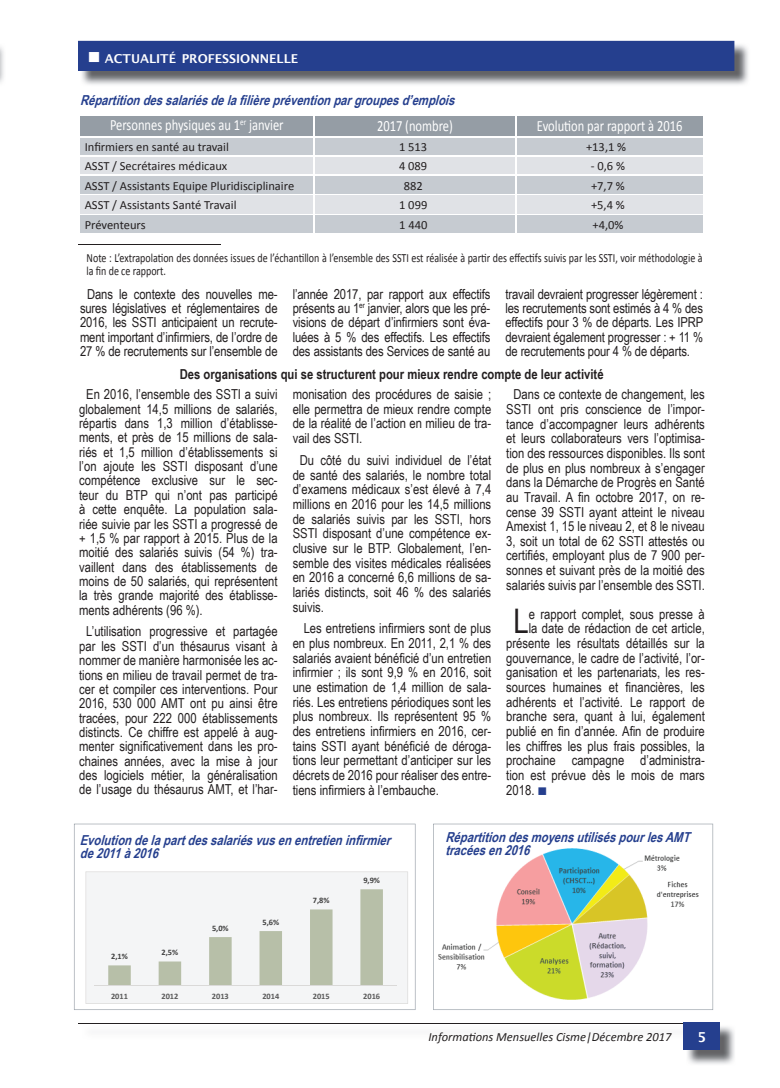
<style>
.page{position:relative;width:780px;height:1088px;background:#fff}
.page>*{position:absolute;margin:0;border:0;box-sizing:border-box;transform-origin:0 0}
.t1{font:33.88px "Arial Narrow";color:#231f20}
.t2{font:15.62px "Calibri";color:#fff;scale:.8 1}
.t3{font:13.75px/14.4px "Arial Narrow";color:#231f20;text-align:justify}
.t4{font:italic 700 13.75px/12.5px "Arial Narrow";color:#253f8e}
.t5{font:700 13.75px "Arial Narrow";color:#231f20}
.t6{font:600 13.75px "Lucida Sans";color:#fff}
.t7{font:12.5px "Calibri";color:#231f20}
.t8{font:12.5px/12.5px "Calibri";color:#231f20;scale:.8 1}
.t9{font:italic 12.5px "Calibri";color:#231f20}
.t10{font:600 12.25px "Lucida Sans";color:#fff}
.t11{font:700 8.38px "Calibri";color:#404040}
.t12{font:700 8.38px "Calibri";color:#595959}
.s1{color:#253f8e}
</style>
<div class="page">
<hr style="left:79px;top:1023px;width:605px;height:1px;background:#231f20">
<img style="left:687px;top:1026px;width:48px;height:38px">
<div style="left:684px;top:1023px;width:36px;height:27px;background:#253f8e"></div>
<img style="left:0;top:47px;width:4px;height:36px">
<img style="left:81px;top:43px;width:667px;height:42px">
<svg style="left:80px;top:116px;width:623px;height:117px;background:#c9ced3"></svg>
<hr style="left:79px;top:244px;width:142px;height:1px;background:#231f20">
<svg style="left:74px;top:824px;width:341px;height:186px;fill:#f4f5f6"></svg>
<svg style="left:433px;top:824px;width:280px;height:186px"></svg>
<div style="left:78px;top:41px;width:656px;height:30px;background:#253f8e"></div>
<p class="t10" style="left:105px;top:51px;width:195px">ACTUALITÉ PROFESSIONNELLE</p>
<p class="t4" style="left:80px;top:93px;width:381px">Répartitiondessalariésdelafilièrepréventionpargroupesd’emplois</p>
<p class="t2" style="left:110px;top:114px;width:218px">Personnes physiques au 1<sup>er</sup> janvier</p>
<p class="t2" style="left:377px;top:115px;width:96px">2017 (nombre)</p>
<p class="t2" style="left:537px;top:115px;width:183px">Evolution par rapport à 2016</p>
<p class="t7" style="left:85px;top:138px;width:146px">Infirmiers en santé au travail</p>
<p class="t7" style="left:399px;top:138px;width:30px">1 513</p>
<p class="t7" style="left:586px;top:138px;width:42px">+13,1 %</p>
<p class="t7" style="left:85px;top:158px;width:144px">ASST / Secrétaires médicaux</p>
<p class="t7" style="left:399px;top:158px;width:30px">4 089</p>
<p class="t7" style="left:590px;top:158px;width:36px">- 0,6 %</p>
<p class="t7" style="left:85px;top:177px;width:211px">ASST / Assistants Equipe Pluridisciplinaire</p>
<p class="t7" style="left:403px;top:177px;width:21px">882</p>
<p class="t7" style="left:591px;top:177px;width:35px">+7,7 %</p>
<p class="t7" style="left:85px;top:196px;width:153px">ASST / Assistants Santé Travail</p>
<p class="t7" style="left:399px;top:196px;width:30px">1 099</p>
<p class="t7" style="left:591px;top:196px;width:35px">+5,4 %</p>
<p class="t7" style="left:85px;top:216px;width:62px">Préventeurs</p>
<p class="t7" style="left:399px;top:216px;width:30px">1 440</p>
<p class="t7" style="left:592px;top:216px;width:32px">+4,0%</p>
<p class="t8" style="left:87px;top:251px;width:771px">Note : L’extrapolation des données issues de l’échantillon à l’ensemble des SSTI est réalisée à partir des effectifs suivis par les SSTI, voir méthodologie à la fin de ce rapport.</p>
<p class="t3" style="left:80px;top:286px;width:199px;text-align:center">Dans le contexte des nouvelles me&shy;sures législatives et réglementaires de 2016, les SSTI anticipaient un recrute&shy;ment important d’infirmiers, de l’ordre de 27 % de recrutements sur l’ensemble de</p>
<p class="t3" style="left:293px;top:286px;width:199px">l’année 2017, par rapport aux effectifs présents au 1<sup>er</sup> janvier, alors que les pré&shy;visions de départ d’infirmiers sont éva&shy;luées à 5 % des effectifs. Les effectifs des assistants des Services de santé au</p>
<p class="t3" style="left:505px;top:286px;width:199px">travail devraient progresser légèrement : les recrutements sont estimés à 4 % des effectifs pour 3 % de départs. Les IPRP devraient également progresser : + 11 % de recrutements pour 4 % de départs.</p>
<p class="t5" style="left:180px;top:363px;width:425px">Des organisations qui se structurent pour mieux rendre compte de leur activité</p>
<p class="t3" style="left:79px;top:387px;width:200px;text-indent:7px">En 2016, l’ensemble des SSTI a suivi globalement 14,5 millions de salariés, répartis dans 1,3 million d’établisse&shy;ments, et près de 15 millions de sala&shy;riés et 1,5 million d’établissements si l’on ajoute les SSTI disposant d’une compétence exclusive sur le sec&shy;teur du BTP qui n’ont pas participé à cette enquête. La population sala&shy;riée suivie par les SSTI a progressé de + 1,5 % par rapport à 2015. Plus de la moitié des salariés suivis (54 %) tra&shy;vaillent dans des établissements de moins de 50 salariés, qui représentent la très grande majorité des établisse&shy;ments adhérents (96 %).</p>
<p class="t3" style="left:79px;top:624px;width:200px;text-align:center">L’utilisation progressive et partagée par les SSTI d’un thésaurus visant à nommer de manière harmonisée les ac&shy;tions en milieu de travail permet de tra&shy;cer et compiler ces interventions. Pour 2016, 530 000 AMT ont pu ainsi être tracées, pour 222 000 établissements distincts. Ce chiffre est appelé à aug&shy;menter significativement dans les pro&shy;chaines années, avec la mise à jour des logiciels métier, la généralisation de l’usage du thésaurus AMT, et l’har-</p>
<p class="t3" style="left:293px;top:386px;width:200px">monisation des procédures de saisie ; elle permettra de mieux rendre compte de la réalité de l’action en milieu de tra&shy;vail des SSTI.</p>
<p class="t3" style="left:293px;top:452px;width:200px;text-indent:7px">Du côté du suivi individuel de l’état de santé des salariés, le nombre total d’examens médicaux s’est élevé à 7,4 millions en 2016 pour les 14,5 millions de salariés suivis par les SSTI, hors SSTI disposant d’une compétence ex&shy;clusive sur le BTP. Globalement, l’en&shy;semble des visites médicales réalisées en 2016 a concerné 6,6 millions de sa&shy;lariés distincts, soit 46 % des salariés suivis.</p>
<p class="t3" style="left:293px;top:621px;width:200px;text-indent:11px">Les entretiens infirmiers sont de plus en plus nombreux. En 2011, 2,1 % des salariés avaient bénéficié d’un entretien infirmier ; ils sont 9,9 % en 2016, soit une estimation de 1,4 million de sala&shy;riés. Les entretiens périodiques sont les plus nombreux. Ils représentent 95 % des entretiens infirmiers en 2016, cer&shy;tains SSTI ayant bénéficié de déroga&shy;tions leur permettant d’anticiper sur les décrets de 2016 pour réaliser des entre&shy;tiens infirmiers à l’embauche.</p>
<p class="t3" style="left:506px;top:386px;width:200px;text-align:center">Dans ce contexte de changement, les SSTI ont pris conscience de l’impor&shy;tance d’accompagner leurs adhérents et leurs collaborateurs vers l’optimisa&shy;tion des ressources disponibles. Ils sont de plus en plus nombreux à s’engager dans la Démarche de Progrès en Santé au Travail. A fin octobre 2017, on re&shy;cense 39 SSTI ayant atteint le niveau Amexist 1, 15 le niveau 2, et 8 le niveau 3, soit un total de 62 SSTI attestés ou certifiés, employant plus de 7 900 per&shy;sonnes et suivant près de la moitié des salariés suivis par l’ensemble des SSTI.</p>
<h1 class="t1" style="left:513px;top:596px;width:17px">L</h1>
<p class="t3" style="left:528px;top:606px;width:177px">e rapport complet, sous presse à</p>
<p class="t3" style="left:528px;top:621px;width:177px">la date de rédaction de cet article,</p>
<p class="t3" style="left:506px;top:635px;width:200px">présente les résultats détaillés sur la</p>
<p class="t3" style="left:506px;top:650px;width:200px">gouvernance, le cadre de l’activité, l’or-</p>
<p class="t3" style="left:506px;top:665px;width:200px">ganisation et les partenariats, les res-</p>
<p class="t3" style="left:506px;top:679px;width:200px">sources humaines et financières, les</p>
<p class="t3" style="left:506px;top:694px;width:200px">adhérents et l’activité. Le rapport de</p>
<p class="t3" style="left:506px;top:709px;width:200px">branche sera, quant à lui, également</p>
<p class="t3" style="left:506px;top:723px;width:200px">publié en fin d’année. Afin de produire</p>
<p class="t3" style="left:506px;top:738px;width:200px">les chiffres les plus frais possibles, la</p>
<p class="t3" style="left:506px;top:753px;width:200px">prochaine campagne d’administra-</p>
<p class="t3" style="left:506px;top:767px;width:200px">tion est prévue dès le mois de mars</p>
<p class="t3" style="left:506px;top:782px;width:43px">2018. <span class="s1">■</span></p>
<p class="t4" style="left:80px;top:833px;width:317px">Evolutiondelapartdessalariésvusenentretieninfirmier de2011à2016</p>
<p class="t11" style="left:111px;top:950px;width:18px">2,1%</p>
<p class="t11" style="left:162px;top:946px;width:18px">2,5%</p>
<p class="t11" style="left:212px;top:922px;width:18px">5,0%</p>
<p class="t11" style="left:262px;top:916px;width:18px">5,6%</p>
<p class="t11" style="left:313px;top:894px;width:18px">7,8%</p>
<p class="t11" style="left:363px;top:874px;width:18px">9,9%</p>
<p class="t12" style="left:111px;top:990px;width:18px">2011</p>
<p class="t12" style="left:161px;top:990px;width:18px">2012</p>
<p class="t12" style="left:212px;top:990px;width:18px">2013</p>
<p class="t12" style="left:262px;top:990px;width:18px">2014</p>
<p class="t12" style="left:313px;top:990px;width:18px">2015</p>
<p class="t12" style="left:363px;top:990px;width:18px">2016</p>
<p class="t4" style="left:445px;top:830px;width:251px">RépartitiondesmoyensutiliséspourlesAMT tracéesen2016</p>
<p class="t9" style="left:428px;top:1028px;width:244px">Informations Mensuelles Cisme|Décembre 2017</p>
<p class="t6" style="left:697px;top:1029px;width:10px">5</p>
</div>
